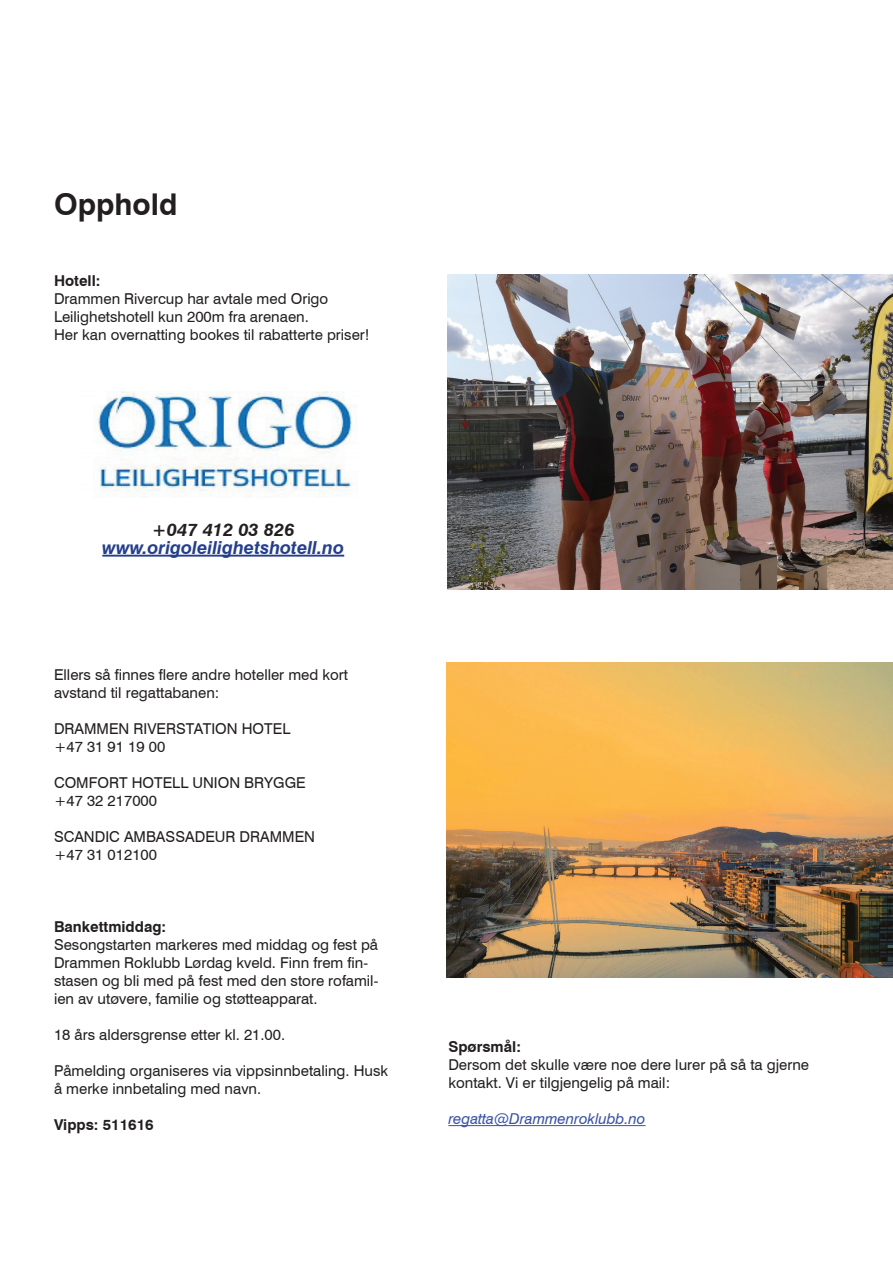
<style>
.page{position:relative;width:893px;height:1263px;background:#fff}
.page>*{position:absolute;margin:0;border:0;box-sizing:border-box;transform-origin:0 0}
.t1{font:700 30px "Swiss 721 BT";color:#231f20}
.t2{font:italic 700 18px "Swiss 721 BT";color:#253f8e}
.t3{font:italic 700 18px "Swiss 721 BT";color:#231f20}
.t4{font:15px/18px "Swiss 721 BT";color:#231f20}
.t5{font:700 15px "Swiss 721 BT";color:#231f20}
.t6{font:italic 15px "Swiss 721 BT";color:#3853a3}
</style>
<div class="page">
<img style="left:448px;top:275px;width:445px;height:315px">
<img style="left:446px;top:663px;width:447px;height:315px">
<hr style="left:102px;top:555px;width:242px;height:2px;background:#253f8e">
<hr style="left:448px;top:1125px;width:197px;height:1px;background:#3853a3">
<img style="left:95px;top:391px;width:263px;height:107px">
<h1 class="t1" style="left:54px;top:187px;width:125px">Opphold</h1>
<p class="t5" style="left:54px;top:272px;width:48px">Hotell:</p>
<p class="t4" style="left:54px;top:290px;width:317px">Drammen Rivercup har avtale med Origo<br>Leilighetshotell kun 200m fra arenaen.<br>Her kan overnatting bookes til rabatterte priser!</p>
<p class="t3" style="left:152px;top:518px;width:144px">+047 412 03 826</p>
<p class="t2" style="left:102px;top:536px;width:243px">www.origoleilighetshotell.no</p>
<p class="t4" style="left:54px;top:665px;width:296px">Ellers så finnes flere andre hoteller med kort avstand til regattabanen:</p>
<p class="t4" style="left:54px;top:719px;width:238px">DRAMMEN RIVERSTATION HOTEL +47 31 91 19 00</p>
<p class="t4" style="left:54px;top:773px;width:253px">COMFORT HOTELL UNION BRYGGE +47 32 217000</p>
<p class="t4" style="left:54px;top:827px;width:263px">SCANDIC AMBASSADEUR DRAMMEN +47 31 012100</p>
<p class="t5" style="left:54px;top:917px;width:114px">Bankettmiddag:</p>
<p class="t4" style="left:54px;top:935px;width:326px">Sesongstarten markeres med middag og fest på Drammen Roklubb Lørdag kveld. Finn frem fin&shy;stasen og bli med på fest med den store rofamil&shy;ien av utøvere, familie og støtteapparat.</p>
<p class="t4" style="left:54px;top:1025px;width:233px">18 års aldersgrense etter kl. 21.00.</p>
<p class="t4" style="left:54px;top:1061px;width:336px">Påmelding organiseres via vippsinnbetaling. Husk å merke innbetaling med navn.</p>
<p class="t5" style="left:54px;top:1115px;width:101px">Vipps: 511616</p>
<p class="t5" style="left:448px;top:1037px;width:74px">Spørsmål:</p>
<p class="t4" style="left:448px;top:1055px;width:362px">Dersom det skulle være noe dere lurer på så ta gjerne kontakt. Vi er tilgjengelig på mail:</p>
<p class="t6" style="left:448px;top:1109px;width:199px">regatta@Drammenroklubb.no</p>
</div>
